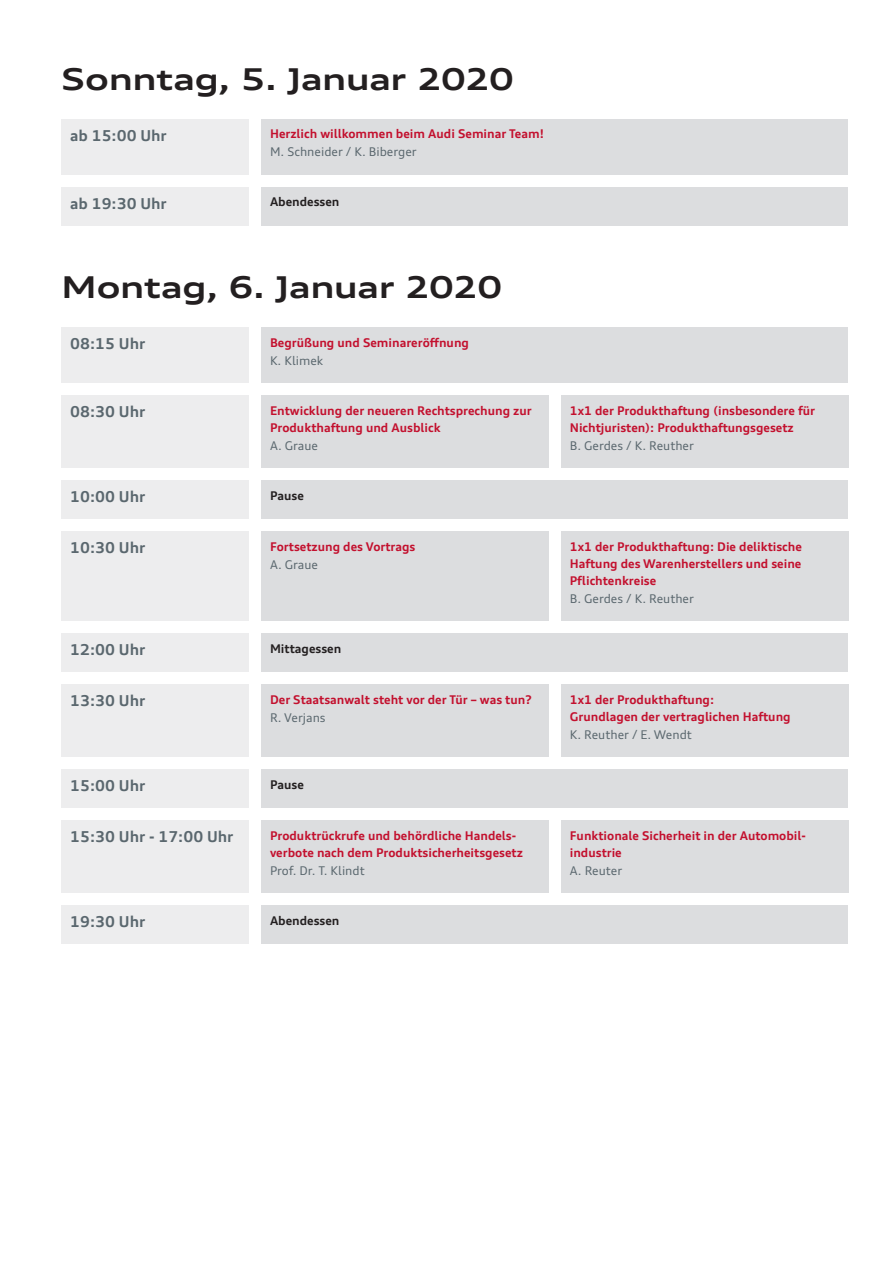
<style>
.page{position:relative;width:893px;height:1263px;background:#fff}
.page>*{position:absolute;margin:0;border:0;box-sizing:border-box;transform-origin:0 0}
._02_Subheadline_12_1{font:700 expanded 30px "Audi Type";letter-spacing:-.01em;color:#231f20}
.Zeit{font:700 15px "Audi Type";color:#5a676e}
.Programm{font:700 12px/17.1px "Audi Type";color:#c3102e}
.Programm-2{font:12px "Audi Type";color:#5a676e}
.Allgemeiner_Programm{font:700 12px "Audi Type";color:#231f20}
</style>
<div class="page">
<div style="left:261px;top:187px;width:587px;height:38px;background:#dcdddf"></div>
<div style="left:62px;top:119px;width:187px;height:55px;background:#ededee"></div>
<div style="left:261px;top:119px;width:587px;height:55px;background:#dcdddf"></div>
<div style="left:62px;top:187px;width:187px;height:38px;background:#ededee"></div>
<div style="left:62px;top:327px;width:187px;height:56px;background:#ededee"></div>
<div style="left:62px;top:395px;width:187px;height:73px;background:#ededee"></div>
<div style="left:261px;top:327px;width:587px;height:56px;background:#dcdddf"></div>
<div style="left:261px;top:395px;width:288px;height:73px;background:#dcdddf"></div>
<div style="left:261px;top:531px;width:288px;height:90px;background:#dcdddf"></div>
<div style="left:261px;top:685px;width:288px;height:72px;background:#dcdddf"></div>
<div style="left:261px;top:821px;width:288px;height:72px;background:#dcdddf"></div>
<div style="left:561px;top:395px;width:287px;height:73px;background:#dcdddf"></div>
<div style="left:561px;top:531px;width:287px;height:90px;background:#dcdddf"></div>
<div style="left:561px;top:685px;width:287px;height:72px;background:#dcdddf"></div>
<div style="left:561px;top:821px;width:287px;height:72px;background:#dcdddf"></div>
<div style="left:62px;top:480px;width:187px;height:39px;background:#ededee"></div>
<div style="left:261px;top:480px;width:587px;height:39px;background:#dcdddf"></div>
<div style="left:62px;top:531px;width:187px;height:90px;background:#ededee"></div>
<div style="left:62px;top:685px;width:187px;height:72px;background:#ededee"></div>
<div style="left:62px;top:821px;width:187px;height:72px;background:#ededee"></div>
<div style="left:261px;top:634px;width:587px;height:38px;background:#dcdddf"></div>
<div style="left:261px;top:770px;width:587px;height:38px;background:#dcdddf"></div>
<div style="left:261px;top:906px;width:587px;height:38px;background:#dcdddf"></div>
<div style="left:62px;top:634px;width:187px;height:38px;background:#ededee"></div>
<div style="left:62px;top:770px;width:187px;height:38px;background:#ededee"></div>
<div style="left:62px;top:906px;width:187px;height:38px;background:#ededee"></div>
<p class="_02_Subheadline_12_1" style="left:62px;top:60px;width:454px">Sonntag, 5. Januar 2020</p>
<p class="Zeit" style="left:70px;top:126px;width:98px">ab 15:00 Uhr</p>
<p class="Programm" style="left:270px;top:125px;width:275px">Herzlich willkommen beim Audi Seminar Team!</p>
<p class="Programm-2" style="left:270px;top:145px;width:148px">M. Schneider / K. Biberger</p>
<p class="Zeit" style="left:70px;top:194px;width:98px">ab 19:30 Uhr</p>
<p class="Allgemeiner_Programm" style="left:270px;top:195px;width:71px">Abendessen</p>
<p class="_02_Subheadline_12_1" style="left:62px;top:269px;width:442px">Montag, 6. Januar 2020</p>
<p class="Zeit" style="left:70px;top:334px;width:77px">08:15 Uhr</p>
<p class="Zeit" style="left:70px;top:402px;width:77px">08:30 Uhr</p>
<p class="Programm" style="left:270px;top:334px;width:200px">Begrüßung und Seminareröffnung</p>
<p class="Programm-2" style="left:270px;top:353px;width:55px">K. Klimek</p>
<p class="Programm" style="left:270px;top:402px;width:263px">Entwicklung der neueren Rechtsprechung zur<br>Produkthaftung und Ausblick</p>
<p class="Programm-2" style="left:270px;top:438px;width:50px">A. Graue</p>
<p class="Zeit" style="left:70px;top:487px;width:77px">10:00 Uhr</p>
<p class="Allgemeiner_Programm" style="left:270px;top:488px;width:35px">Pause</p>
<p class="Zeit" style="left:70px;top:538px;width:77px">10:30 Uhr</p>
<p class="Programm" style="left:270px;top:538px;width:147px">Fortsetzung des Vortrags</p>
<p class="Programm-2" style="left:270px;top:557px;width:50px">A. Graue</p>
<p class="Zeit" style="left:70px;top:640px;width:77px">12:00 Uhr</p>
<p class="Allgemeiner_Programm" style="left:270px;top:641px;width:73px">Mittagessen</p>
<p class="Zeit" style="left:70px;top:691px;width:77px">13:30 Uhr</p>
<p class="Programm" style="left:270px;top:691px;width:263px">Der Staatsanwalt steht vor der Tür – was tun?</p>
<p class="Programm-2" style="left:270px;top:710px;width:57px">R. Verjans</p>
<p class="Zeit" style="left:70px;top:776px;width:77px">15:00 Uhr</p>
<p class="Allgemeiner_Programm" style="left:270px;top:777px;width:35px">Pause</p>
<p class="Zeit" style="left:70px;top:827px;width:165px">15:30 Uhr - 17:00 Uhr</p>
<p class="Programm" style="left:270px;top:827px;width:248px">Produktrückrufe und behördliche Handels-</p>
<p class="Programm" style="left:270px;top:844px;width:254px">verbote nach dem Produktsicherheitsgesetz</p>
<p class="Programm-2" style="left:270px;top:863px;width:96px">Prof. Dr. T. Klindt</p>
<p class="Zeit" style="left:70px;top:912px;width:77px">19:30 Uhr</p>
<p class="Allgemeiner_Programm" style="left:270px;top:913px;width:71px">Abendessen</p>
<p class="Programm" style="left:570px;top:402px;width:247px">1x1 der Produkthaftung (insbesondere für<br>Nichtjuristen): Produkthaftungsgesetz</p>
<p class="Programm-2" style="left:570px;top:438px;width:126px">B. Gerdes / K. Reuther</p>
<p class="Programm" style="left:570px;top:538px;width:234px;text-align:justify">1x1 der Produkthaftung: Die deliktische Haftung des Warenherstellers und seine Pflichtenkreise</p>
<p class="Programm-2" style="left:570px;top:591px;width:126px">B. Gerdes / K. Reuther</p>
<p class="Programm" style="left:570px;top:691px;width:146px">1x1 der Produkthaftung:</p>
<p class="Programm" style="left:570px;top:708px;width:222px">Grundlagen der vertraglichen Haftung</p>
<p class="Programm-2" style="left:570px;top:727px;width:124px">K. Reuther / E. Wendt</p>
<p class="Programm" style="left:570px;top:827px;width:238px">Funktionale Sicherheit in der Automobil-</p>
<p class="Programm" style="left:570px;top:844px;width:54px">industrie</p>
<p class="Programm-2" style="left:570px;top:863px;width:54px">A. Reuter</p>
</div>
